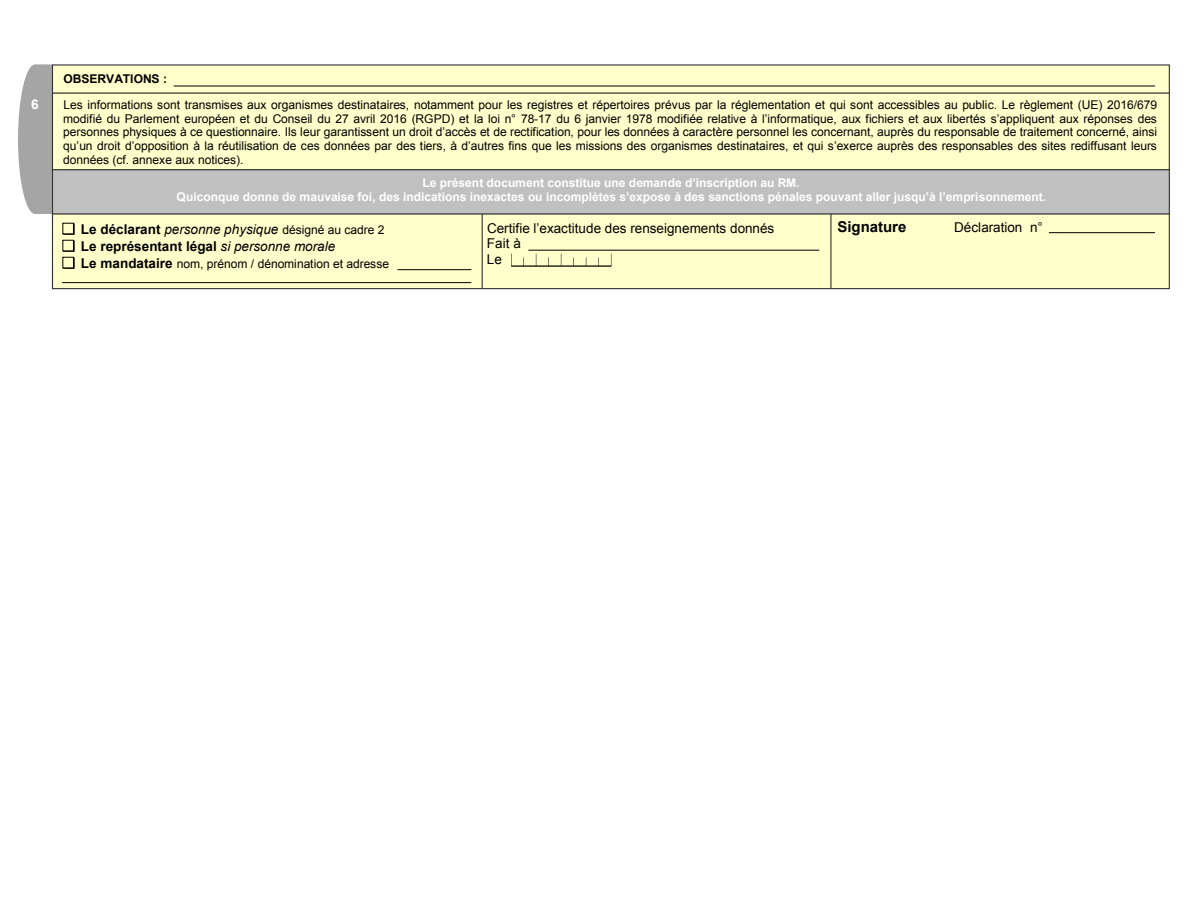
<style>
.page{position:relative;width:1189px;height:919px;background:#fff}
.page>*{position:absolute;margin:0;border:0;box-sizing:border-box;transform-origin:0 0}
.t1{font:700 15px "Arial";color:#000}
.t2{font:13.5px/15.6px "Arial";color:#000}
.t3{font:700 13.5px "Arial";color:#000}
.t4{font:italic 13.5px "Arial";color:#000}
.t5{font:700 13.5px "Arial";color:#fff}
.t6{font:12px/13.8px "Arial";letter-spacing:-.005em;color:#000;text-align:justify}
.t7{font:700 12px/13.8px "Arial";color:#fff;text-align:center}
.t8{font:700 12px "Arial";color:#000}
.s1{font-weight:700;font-style:normal}
.s2{font-weight:400;font-style:italic}
.s3{font-weight:700;font-size:13.5px}
</style>
<div class="page">
<svg style="left:18px;top:64px;width:34px;height:150px;background:#aeaeae"></svg>
<svg style="left:52px;top:64px;width:1117px;height:225px;background:#eeeec6"></svg>
<hr style="left:52px;top:92px;width:1117px;height:2px;background:#333">
<hr style="left:52px;top:169px;width:1117px;height:1px;background:#333">
<hr style="left:52px;top:213px;width:1117px;height:1px;background:#333">
<hr style="left:481px;top:214px;width:1px;height:74px;background:#333">
<hr style="left:830px;top:214px;width:1px;height:74px;background:#333">
<hr style="left:174px;top:86px;width:980px;height:1px;background:#000">
<svg style="left:63px;top:223px;width:12px;height:46px"></svg>
<div style="left:63px;top:257px;width:11px;height:11px;border:1px solid #000"></div>
<hr style="left:1048px;top:232px;width:106px;height:1px;background:#000">
<hr style="left:397px;top:269px;width:74px;height:1px;background:#000">
<hr style="left:528px;top:250px;width:291px;height:1px;background:#000">
<hr style="left:62px;top:282px;width:409px;height:1px;background:#000">
<svg style="left:511px;top:253px;width:100px;height:13px"></svg>
<hr style="left:511px;top:266px;width:100px;height:1px;background:#000">
<p class="t5" style="left:31px;top:94px;width:9px">6</p>
<p class="t8" style="left:63px;top:70px;width:105px">OBSERVATIONS :</p>
<p class="t6" style="left:63px;top:98px;width:1095px">Les informations sont transmises aux organismes destinataires, notamment pour les registres et répertoires prévus par la réglementation et qui sont accessibles au public. Le règlement (UE) 2016/679 modifié du Parlement européen et du Conseil du 27 avril 2016 (RGPD) et la loi n° 78-17 du 6 janvier 1978 modifiée relative à l’informatique, aux fichiers et aux libertés s’appliquent aux réponses des personnes physiques à ce questionnaire. Ils leur garantissent un droit d’accès et de rectification, pour les données à caractère personnel les concernant, auprès du responsable de traitement concerné, ainsi qu’un droit d’opposition à la réutilisation de ces données par des tiers, à d’autres fins que les missions des organismes destinataires, et qui s’exerce auprès des responsables des sites rediffusant leurs données (cf. annexe aux notices).</p>
<p class="t7" style="left:177px;top:176px;width:870px">Le présent document constitue une demande d’inscription au RM.<br>Quiconque donne de mauvaise foi, des indications inexactes ou incomplètes s’expose à des sanctions pénales pouvant aller jusqu’à l’emprisonnement.</p>
<p class="t4" style="left:81px;top:221px;width:199px"><span class="s1">Le déclarant</span> personne physique</p>
<p class="t6" style="left:282px;top:223px;width:104px">désigné au cadre 2</p>
<p class="t3" style="left:81px;top:236px;width:256px">Le représentant légal <span class="s2">si personne morale</span></p>
<p class="t6" style="left:81px;top:256px;width:310px"><span class="s3">Le mandataire</span> nom, prénom / dénomination et adresse</p>
<p class="t2" style="left:487px;top:220px;width:289px">Certifie l’exactitude des renseignements donnés<br>Fait à<br>Le</p>
<p class="t1" style="left:837px;top:215px;width:70px">Signature</p>
<p class="t2" style="left:954px;top:219px;width:90px">Déclaration n°</p>
</div>
